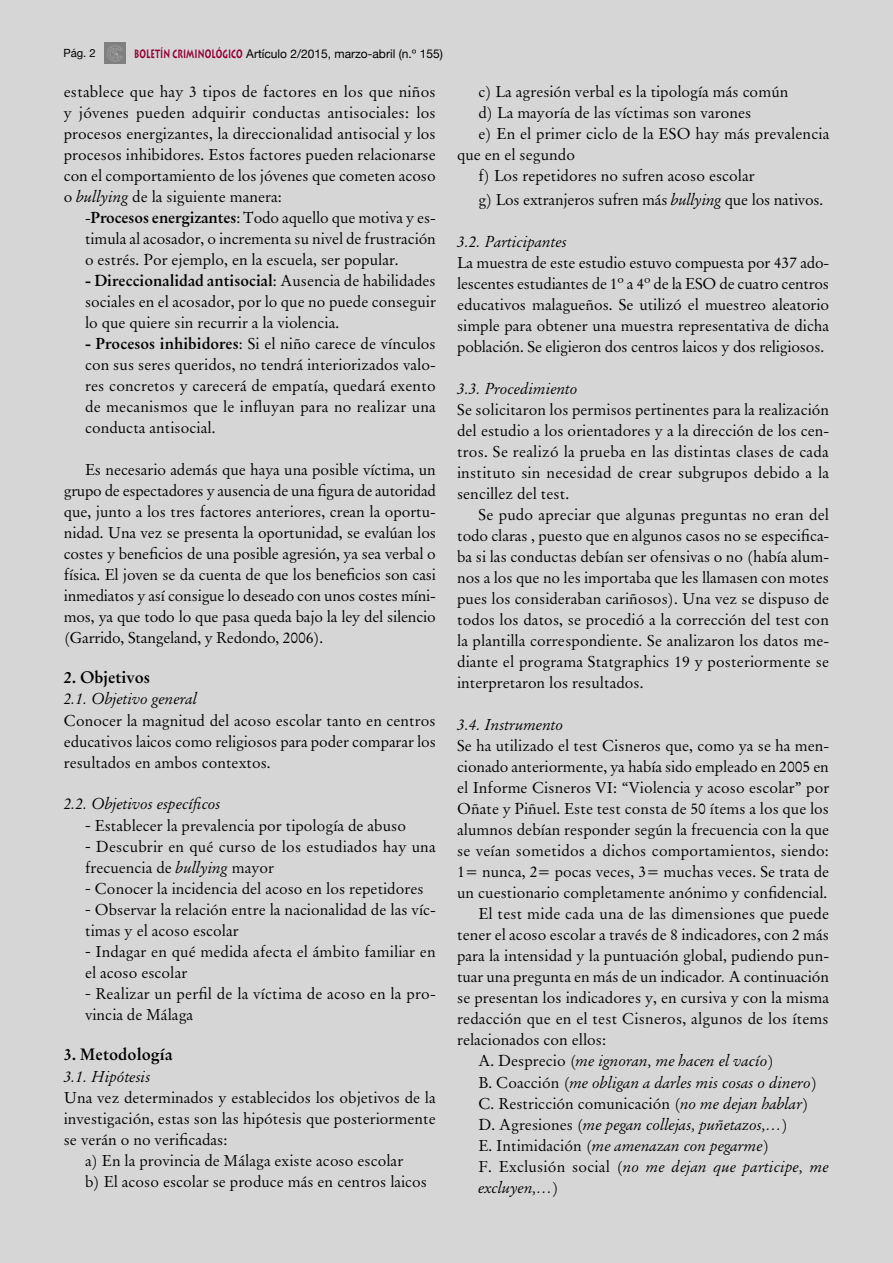
<style>
.page{position:relative;width:893px;height:1263px;background:#d6d6d6}
.page>*{position:absolute;margin:0;border:0;box-sizing:border-box;transform-origin:0 0}
.t1{font:700 16.5px "Original Garamond BT";color:#000}
.t2{font:15.75px/21px "Original Garamond BT";color:#000;text-align:justify}
.t3{font:italic 15.75px "Original Garamond BT";color:#000}
.t4{font:12px "Helvetica Neue";color:#000}
.t5{font:11.25px "Helvetica Neue";color:#000}
.s1{font-family:"Lithos";font-weight:700;color:#940035}
.s2{font-style:italic}
.s3{font-weight:700}
.s4{font-style:normal}
</style>
<div class="page">
<img style="left:105px;top:43px;width:21px;height:21px">
<p class="t5" style="left:63px;top:47px;width:34px">Pág. 2</p>
<p class="t4" style="left:134px;top:46px;width:310px"><span class="s1">BOLETÍN CRIMINOLÓGICO</span> Artículo 2/2015, marzo-abril (n.º 155)</p>
<p class="t2" style="left:64px;top:81px;width:374px">establece que hay 3 tipos de factores en los que niños y jóvenes pueden adquirir conductas antisociales: los procesos energizantes, la direccionalidad antisocial y los procesos inhibidores. Estos factores pueden relacionarse con el comportamiento de los jóvenes que cometen acoso o <span class="s2">bullying</span> de la siguiente manera:</p>
<p class="t2" style="left:85px;top:206px;width:352px">-<span class="s3">Procesos energizantes</span>: Todo aquello que motiva y es&shy;timula al acosador, o incrementa su nivel de frustración o estrés. Por ejemplo, en la escuela, ser popular.</p>
<p class="t2" style="left:85px;top:270px;width:352px"><span class="s3">- Direccionalidad antisocial</span>: Ausencia de habilidades sociales en el acosador, por lo que no puede conseguir lo que quiere sin recurrir a la violencia.</p>
<p class="t2" style="left:85px;top:333px;width:352px"><span class="s3">- Procesos inhibidores</span>: Si el niño carece de vínculos con sus seres queridos, no tendrá interiorizados valo&shy;res concretos y carecerá de empatía, quedará exento de mecanismos que le influyan para no realizar una conducta antisocial.</p>
<p class="t2" style="left:64px;top:459px;width:374px;text-indent:21px">Es necesario además que haya una posible víctima, un grupo de espectadores y ausencia de una figura de autoridad que, junto a los tres factores anteriores, crean la oportu&shy;nidad. Una vez se presenta la oportunidad, se evalúan los costes y beneficios de una posible agresión, ya sea verbal o física. El joven se da cuenta de que los beneficios son casi inmediatos y así consigue lo deseado con unos costes míni&shy;mos, ya que todo lo que pasa queda bajo la ley del silencio (Garrido, Stangeland, y Redondo, 2006).</p>
<p class="t1" style="left:64px;top:667px;width:88px">2. Objetivos</p>
<p class="t3" style="left:64px;top:689px;width:135px">2.1. Objetivo general</p>
<p class="t2" style="left:64px;top:710px;width:374px">Conocer la magnitud del acoso escolar tanto en centros educativos laicos como religiosos para poder comparar los resultados en ambos contextos.</p>
<p class="t3" style="left:64px;top:794px;width:159px">2.2. Objetivos específicos</p>
<p class="t2" style="left:85px;top:815px;width:323px">- Establecer la prevalencia por tipología de abuso</p>
<p class="t2" style="left:85px;top:836px;width:352px">- Descubrir en qué curso de los estudiados hay una frecuencia de <span class="s2">bullying</span> mayor</p>
<p class="t2" style="left:85px;top:878px;width:340px">- Conocer la incidencia del acoso en los repetidores</p>
<p class="t2" style="left:85px;top:899px;width:352px">- Observar la relación entre la nacionalidad de las víc&shy;timas y el acoso escolar</p>
<p class="t2" style="left:85px;top:941px;width:352px">- Indagar en qué medida afecta el ámbito familiar en el acoso escolar</p>
<p class="t2" style="left:85px;top:983px;width:352px">- Realizar un perfil de la víctima de acoso en la pro&shy;vincia de Málaga</p>
<p class="t1" style="left:64px;top:1044px;width:110px">3. Metodología</p>
<p class="t3" style="left:64px;top:1066px;width:89px">3.1. Hipótesis</p>
<p class="t2" style="left:64px;top:1086px;width:374px">Una vez determinados y establecidos los objetivos de la</p>
<p class="t2" style="left:64px;top:1107px;width:374px">investigación, estas son las hipótesis que posteriormente</p>
<p class="t2" style="left:64px;top:1128px;width:165px">se verán o no verificadas:</p>
<p class="t2" style="left:85px;top:1149px;width:320px">a) En la provincia de Málaga existe acoso escolar</p>
<p class="t2" style="left:85px;top:1170px;width:344px">b) El acoso escolar se produce más en centros laicos</p>
<p class="t2" style="left:478px;top:81px;width:312px">c) La agresión verbal es la tipología más común</p>
<p class="t2" style="left:478px;top:102px;width:275px">d) La mayoría de las víctimas son varones</p>
<p class="t2" style="left:478px;top:123px;width:353px">e) En el primer ciclo de la ESO hay más prevalencia</p>
<p class="t2" style="left:457px;top:144px;width:119px">que en el segundo</p>
<p class="t2" style="left:478px;top:165px;width:278px">f) Los repetidores no sufren acoso escolar</p>
<p class="t2" style="left:478px;top:189px;width:347px">g) Los extranjeros sufren más <span class="s2">bullying</span> que los nativos.</p>
<p class="t3" style="left:457px;top:231px;width:112px">3.2. Participantes</p>
<p class="t2" style="left:457px;top:252px;width:374px">La muestra de este estudio estuvo compuesta por 437 ado&shy;lescentes estudiantes de 1º a 4º de la ESO de cuatro centros educativos malagueños. Se utilizó el muestreo aleatorio simple para obtener una muestra representativa de dicha población. Se eligieron dos centros laicos y dos religiosos.</p>
<p class="t3" style="left:457px;top:378px;width:122px">3.3. Procedimiento</p>
<p class="t2" style="left:457px;top:399px;width:374px">Se solicitaron los permisos pertinentes para la realización del estudio a los orientadores y a la dirección de los cen&shy;tros. Se realizó la prueba en las distintas clases de cada instituto sin necesidad de crear subgrupos debido a la sencillez del test.</p>
<p class="t2" style="left:457px;top:504px;width:374px;text-indent:21px">Se pudo apreciar que algunas preguntas no eran del todo claras , puesto que en algunos casos no se especifica&shy;ba si las conductas debían ser ofensivas o no (había alum&shy;nos a los que no les importaba que les llamasen con motes pues los consideraban cariñosos). Una vez se dispuso de todos los datos, se procedió a la corrección del test con la plantilla correspondiente. Se analizaron los datos me&shy;diante el programa Statgraphics 19 y posteriormente se interpretaron los resultados.</p>
<p class="t3" style="left:457px;top:714px;width:108px">3.4. Instrumento</p>
<p class="t2" style="left:457px;top:735px;width:374px">Se ha utilizado el test Cisneros que, como ya se ha men-</p>
<p class="t2" style="left:457px;top:756px;width:373px">cionado anteriormente, ya había sido empleado en 2005 en</p>
<p class="t2" style="left:457px;top:777px;width:374px">el Informe Cisneros VI: “Violencia y acoso escolar” por</p>
<p class="t2" style="left:457px;top:798px;width:374px">Oñate y Piñuel. Este test consta de 50 ítems a los que los</p>
<p class="t2" style="left:457px;top:819px;width:374px">alumnos debían responder según la frecuencia con la que</p>
<p class="t2" style="left:457px;top:840px;width:374px">se veían sometidos a dichos comportamientos, siendo:</p>
<p class="t2" style="left:457px;top:861px;width:373px">1= nunca, 2= pocas veces, 3= muchas veces. Se trata de</p>
<p class="t2" style="left:457px;top:882px;width:372px">un cuestionario completamente anónimo y confidencial.</p>
<p class="t2" style="left:478px;top:903px;width:352px">El test mide cada una de las dimensiones que puede</p>
<p class="t2" style="left:457px;top:924px;width:374px">tener el acoso escolar a través de 8 indicadores, con 2 más</p>
<p class="t2" style="left:457px;top:945px;width:374px">para la intensidad y la puntuación global, pudiendo pun-</p>
<p class="t2" style="left:457px;top:966px;width:374px">tuar una pregunta en más de un indicador<span class="s2">.</span> A continuación</p>
<p class="t2" style="left:457px;top:987px;width:374px">se presentan los indicadores y, en cursiva y con la misma</p>
<p class="t2" style="left:457px;top:1008px;width:373px">redacción que en el test Cisneros, algunos de los ítems</p>
<p class="t2" style="left:457px;top:1029px;width:151px">relacionados con ellos:</p>
<p class="t3" style="left:478px;top:1051px;width:297px"><span class="s4">A. Desprecio (</span>me ignoran, me hacen el vacío<span class="s4">)</span></p>
<p class="t3" style="left:478px;top:1072px;width:340px"><span class="s4">B. Coacción (</span>me obligan a darles mis cosas o dinero<span class="s4">)</span></p>
<p class="t2" style="left:478px;top:1092px;width:332px">C. Restricción comunicación (<span class="s2">no me dejan hablar</span>)</p>
<p class="t3" style="left:478px;top:1114px;width:311px"><span class="s4">D. Agresiones (</span>me pegan collejas, puñetazos,…<span class="s4">)</span></p>
<p class="t3" style="left:478px;top:1135px;width:292px"><span class="s4">E. Intimidación (</span>me amenazan con pegarme<span class="s4">)</span></p>
<p class="t3" style="left:478px;top:1156px;width:352px"><span class="s4">F. Exclusión social (</span>no me dejan que participe, me</p>
<p class="t3" style="left:478px;top:1177px;width:82px">excluyen,…<span class="s4">)</span></p>
</div>
